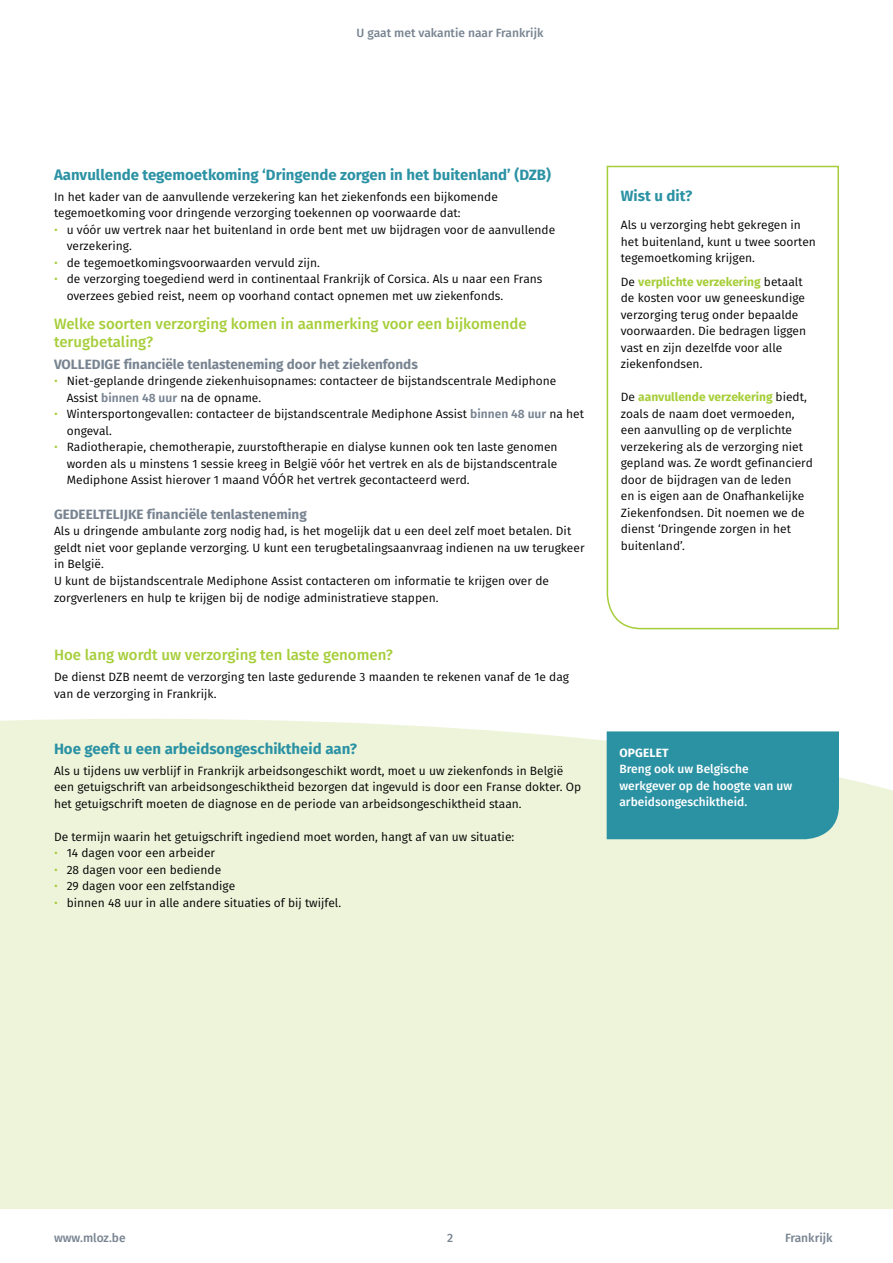
<style>
.page{position:relative;width:893px;height:1263px;background:#fff}
.page>*{position:absolute;margin:0;border:0;box-sizing:border-box;transform-origin:0 0}
.t1{font:500 15px/18px "Fira Sans";color:#a6ce39}
.t2{font:700 15px "Fira Sans";color:#2b92a4}
.t3{font:700 13.5px "Fira Sans";color:#788491}
.t4{font:12px/16.5px "Fira Sans";color:#000}
.t5{font:500 12px/16.5px "Fira Sans";color:#fff}
.t6{font:500 12px "Fira Sans";color:#788491}
.t7{font:700 12px "Fira Sans";letter-spacing:.01em;color:#fff}
.s1{color:#a6ce39}
.s2{font-weight:600;color:#788491}
.s3{font-weight:700;color:#a6ce39}
</style>
<div class="page">
<div style="left:0;top:719px;width:893px;height:490px;background:#edf4da"></div>
<svg style="left:606px;top:165px;width:233px;height:465px"></svg>
<div style="left:607px;top:731px;width:232px;height:108px;background:#2b92a4"></div>
<p class="t6" style="left:357px;top:23px;width:188px">U gaat met vakantie naar Frankrijk</p>
<p class="t2" style="left:54px;top:162px;width:498px">Aanvullende tegemoetkoming ‘Dringende zorgen in het buitenland’ (DZB)</p>
<p class="t4" style="left:54px;top:188px;width:445px">In het kader van de aanvullende verzekering kan het ziekenfonds een bijkomende tegemoetkoming voor dringende verzorging toekennen op voorwaarde dat:</p>
<p class="t4" style="left:67px;top:221px;width:490px;text-indent:-13px"><span class="s1">•</span> u vóór uw vertrek naar het buitenland in orde bent met uw bijdragen voor de aanvullende verzekering.</p>
<p class="t4" style="left:54px;top:254px;width:267px"><span class="s1">•</span> de tegemoetkomingsvoorwaarden vervuld zijn.</p>
<p class="t4" style="left:67px;top:270px;width:477px;text-indent:-13px"><span class="s1">•</span> de verzorging toegediend werd in continentaal Frankrijk of Corsica. Als u naar een Frans overzees gebied reist, neem op voorhand contact opnemen met uw ziekenfonds.</p>
<p class="t1" style="left:54px;top:314px;width:474px">Welke soorten verzorging komen in aanmerking voor een bijkomende terugbetaling?</p>
<p class="t3" style="left:54px;top:353px;width:365px">VOLLEDIGE financiële tenlasteneming door het ziekenfonds</p>
<p class="t4" style="left:67px;top:373px;width:491px;text-indent:-13px"><span class="s1">•</span> Niet-geplande dringende ziekenhuisopnames: contacteer de bijstandscentrale Mediphone<br>Assist <span class="s2">binnen 48 uur</span> na de opname.</p>
<p class="t4" style="left:67px;top:406px;width:519px;text-indent:-13px"><span class="s1">•</span> Wintersportongevallen: contacteer de bijstandscentrale Mediphone Assist <span class="s2">binnen 48 uur</span> na het ongeval.</p>
<p class="t4" style="left:67px;top:439px;width:492px;text-align:justify;text-indent:-13px"><span class="s1">•</span> Radiotherapie, chemotherapie, zuurstoftherapie en dialyse kunnen ook ten laste genomen worden als u minstens 1 sessie kreeg in België vóór het vertrek en als de bijstandscentrale Mediphone Assist hierover 1 maand VÓÓR het vertrek gecontacteerd werd.</p>
<p class="t3" style="left:54px;top:503px;width:254px">GEDEELTELIJKE financiële tenlasteneming</p>
<p class="t4" style="left:54px;top:523px;width:532px">Als u dringende ambulante zorg nodig had, is het mogelijk dat u een deel zelf moet betalen. Dit geldt niet voor geplande verzorging. U kunt een terugbetalingsaanvraag indienen na uw terugkeer in België.<br>U kunt de bijstandscentrale Mediphone Assist contacteren om informatie te krijgen over de zorgverleners en hulp te krijgen bij de nodige administratieve stappen.</p>
<p class="t1" style="left:54px;top:645px;width:340px">Hoe lang wordt uw verzorging ten laste genomen?</p>
<p class="t4" style="left:54px;top:668px;width:517px">De dienst DZB neemt de verzorging ten laste gedurende 3 maanden te rekenen vanaf de 1e dag van de verzorging in Frankrijk.</p>
<p class="t2" style="left:54px;top:736px;width:305px">Hoe geeft u een arbeidsongeschiktheid aan?</p>
<p class="t4" style="left:54px;top:762px;width:529px">Als u tijdens uw verblijf in Frankrijk arbeidsongeschikt wordt, moet u uw ziekenfonds in België een getuigschrift van arbeidsongeschiktheid bezorgen dat ingevuld is door een Franse dokter. Op het getuigschrift moeten de diagnose en de periode van arbeidsongeschiktheid staan.</p>
<p class="t4" style="left:54px;top:828px;width:462px">De termijn waarin het getuigschrift ingediend moet worden, hangt af van uw situatie:</p>
<p class="t4" style="left:54px;top:844px;width:163px"><span class="s1">•</span> 14 dagen voor een arbeider</p>
<p class="t4" style="left:54px;top:861px;width:169px"><span class="s1">•</span> 28 dagen voor een bediende</p>
<p class="t4" style="left:54px;top:877px;width:183px"><span class="s1">•</span> 29 dagen voor een zelfstandige</p>
<p class="t4" style="left:54px;top:894px;width:289px"><span class="s1">•</span> binnen 48 uur in alle andere situaties of bij twijfel.</p>
<p class="t2" style="left:621px;top:183px;width:73px">Wist u dit?</p>
<p class="t4" style="left:621px;top:216px;width:197px">Als u verzorging hebt gekregen in het buitenland, kunt u twee soorten tegemoetkoming krijgen.</p>
<p class="t4" style="left:621px;top:273px;width:187px">De <span class="s3">verplichte verzekering</span> betaalt de kosten voor uw geneeskundige verzorging terug onder bepaalde voorwaarden. Die bedragen liggen vast en zijn dezelfde voor alle ziekenfondsen.</p>
<p class="t4" style="left:621px;top:389px;width:194px">De <span class="s3">aanvullende verzekering</span> biedt, zoals de naam doet vermoeden, een aanvulling op de verplichte verzekering als de verzorging niet gepland was. Ze wordt gefinancierd door de bijdragen van de leden<br>en is eigen aan de Onafhankelijke<br>Ziekenfondsen. Dit noemen we de dienst ‘Dringende zorgen in het buitenland’.</p>
<p class="t7" style="left:619px;top:743px;width:51px">OPGELET</p>
<p class="t5" style="left:619px;top:760px;width:174px">Breng ook uw Belgische werkgever op de hoogte van uw arbeidsongeschiktheid.</p>
<p class="t6" style="left:54px;top:1228px;width:73px">www.mloz.be</p>
<p class="t6" style="left:447px;top:1228px;width:8px">2</p>
<p class="t6" style="left:785px;top:1228px;width:49px">Frankrijk</p>
</div>
